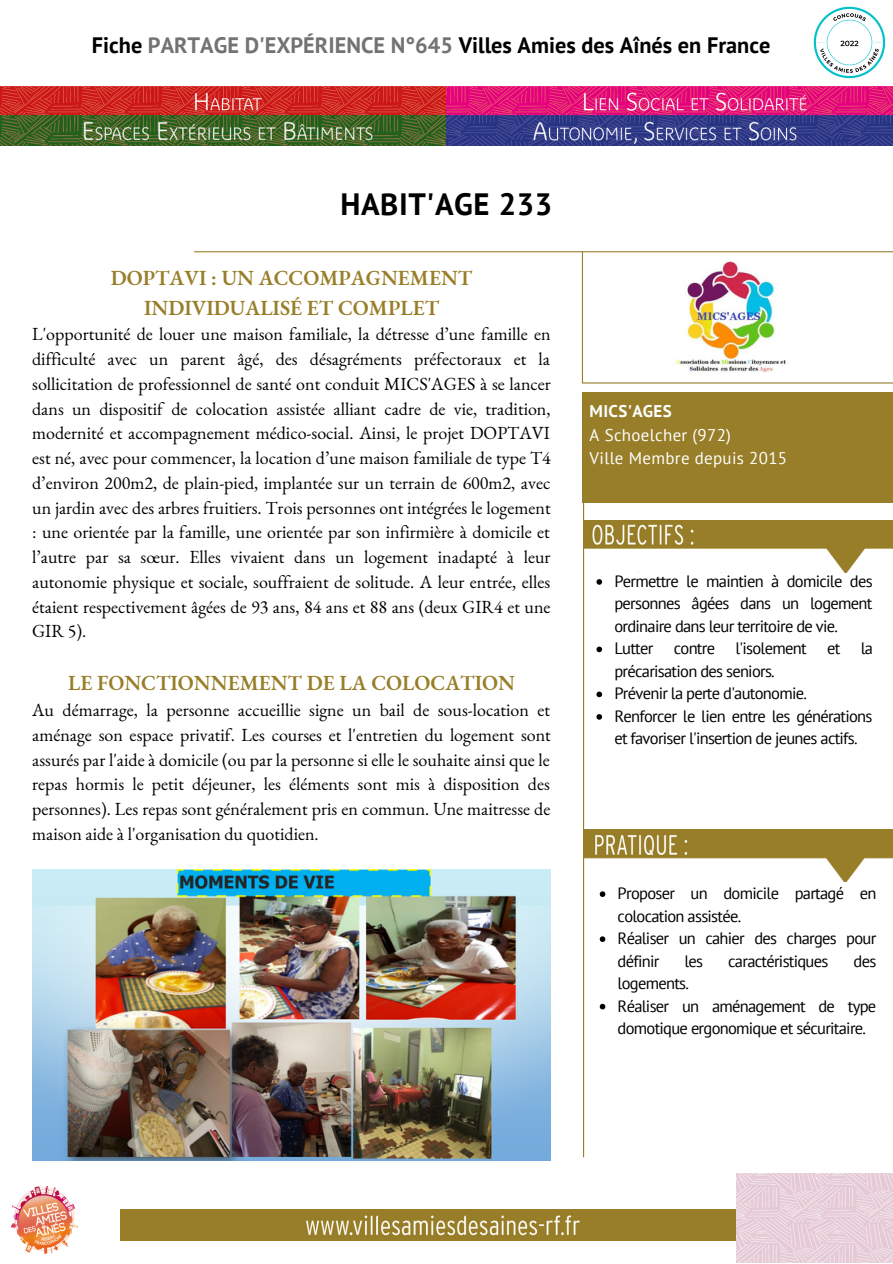
<style>
.page{position:relative;width:893px;height:1264px;background:#fff}
.page>*{position:absolute;margin:0;border:0;box-sizing:border-box;transform-origin:0 0}
.t1{font:700 30.75px "PT Sans";letter-spacing:.02em;color:#000}
.t2{font:700 22.35px "PT Sans";color:#000}
.t3{font:600 21px/29.2px "EB Garamond";color:#987e28;text-align:center}
.t4{font:18px/24.8px "EB Garamond";color:#000;text-align:justify}
.t5{font:16.95px/23.4px "PT Sans";letter-spacing:.02em;color:#fff}
.t6{font:700 16.95px "PT Sans";letter-spacing:.02em;color:#fff}
.t7{font:16.5px/22.5px "PT Sans";letter-spacing:-.045em;color:#000}
.s1{color:#737373}
</style>
<div class="page">
<hr style="left:583px;top:492px;width:1px;height:664px;background:#987e28">
<img style="left:120px;top:1209px;width:616px;height:31px">
<img style="left:736px;top:1173px;width:156px;height:89px">
<img style="left:0;top:86px;width:892px;height:59px">
<img style="left:584px;top:829px;width:308px;height:52px">
<img style="left:584px;top:520px;width:308px;height:52px">
<div style="left:582px;top:392px;width:310px;height:110px;background:#987e28"></div>
<hr style="left:194px;top:251px;width:698px;height:1px;background:#987e28">
<hr style="left:582px;top:252px;width:1px;height:131px;background:#987e28">
<hr style="left:582px;top:382px;width:310px;height:1px;background:#987e28">
<img style="left:813px;top:6px;width:73px;height:73px">
<img style="left:11px;top:1186px;width:67px;height:67px">
<img style="left:32px;top:869px;width:518px;height:291px">
<img style="left:675px;top:261px;width:111px;height:111px">
<svg style="left:596px;top:579px;width:6px;height:5px"></svg>
<svg style="left:596px;top:646px;width:6px;height:6px"></svg>
<svg style="left:596px;top:691px;width:6px;height:6px"></svg>
<svg style="left:596px;top:714px;width:6px;height:5px"></svg>
<svg style="left:599px;top:891px;width:6px;height:6px"></svg>
<svg style="left:599px;top:936px;width:6px;height:6px"></svg>
<svg style="left:599px;top:1003px;width:6px;height:6px"></svg>
<p class="t2" style="left:92px;top:31px;width:680px">Fiche <span class="s1">PARTAGE D'EXPÉRIENCE N°645</span> Villes Amies des Aînés en France</p>
<h1 class="t1" style="left:340px;top:184px;width:213px">HABIT'AGE 233</h1>
<p class="t3" style="left:111px;top:263px;width:363px">DOPTAVI : UN ACCOMPAGNEMENT<br>INDIVIDUALISÉ ET COMPLET</p>
<p class="t4" style="left:32px;top:322px;width:520px">L'opportunité de louer une maison familiale, la détresse d’une famille en difficulté avec un parent âgé, des désagréments préfectoraux et la sollicitation de professionnel de santé ont conduit MICS'AGES à se lancer dans un dispositif de colocation assistée alliant cadre de vie, tradition, modernité et accompagnement médico-social. Ainsi, le projet DOPTAVI est né, avec pour commencer, la location d’une maison familiale de type T4 d’environ 200m2, de plain-pied, implantée sur un terrain de 600m2, avec un jardin avec des arbres fruitiers. Trois personnes ont intégrées le logement : une orientée par la famille, une orientée par son infirmière à domicile et l’autre par sa sœur. Elles vivaient dans un logement inadapté à leur autonomie physique et sociale, souffraient de solitude. A leur entrée, elles étaient respectivement âgées de 93 ans, 84 ans et 88 ans (deux GIR4 et une GIR 5).</p>
<p class="t3" style="left:68px;top:668px;width:448px">LE FONCTIONNEMENT DE LA COLOCATION</p>
<p class="t4" style="left:32px;top:697px;width:520px">Au démarrage, la personne accueillie signe un bail de sous-location et aménage son espace privatif. Les courses et l'entretien du logement sont assurés par l'aide à domicile (ou par la personne si elle le souhaite ainsi que le repas hormis le petit déjeuner, les éléments sont mis à disposition des personnes). Les repas sont généralement pris en commun. Une maitresse de maison aide à l'organisation du quotidien.</p>
<p class="t6" style="left:589px;top:400px;width:84px">MICS'AGES</p>
<p class="t5" style="left:589px;top:422px;width:199px">A Schoelcher (972)<br>Ville Membre depuis 2015</p>
<p class="t7" style="left:614px;top:569px;width:260px">Permettre le maintien à domicile des personnes âgées dans un logement ordinaire dans leur territoire de vie.<br>Lutter contre l'isolement et la précarisation des seniors.<br>Prévenir la perte d'autonomie.<br>Renforcer le lien entre les générations et favoriser l'insertion de jeunes actifs.</p>
<p class="t7" style="left:617px;top:881px;width:260px">Proposer un domicile partagé en colocation assistée.<br>Réaliser un cahier des charges pour définir</p>
<p class="t7" style="left:684px;top:949px;width:20px">les</p>
<p class="t7" style="left:728px;top:949px;width:102px">caractéristiques</p>
<p class="t7" style="left:853px;top:949px;width:24px">des</p>
<p class="t7" style="left:617px;top:971px;width:260px">logements.<br>Réaliser un aménagement de type domotique ergonomique et sécuritaire.</p>
</div>
